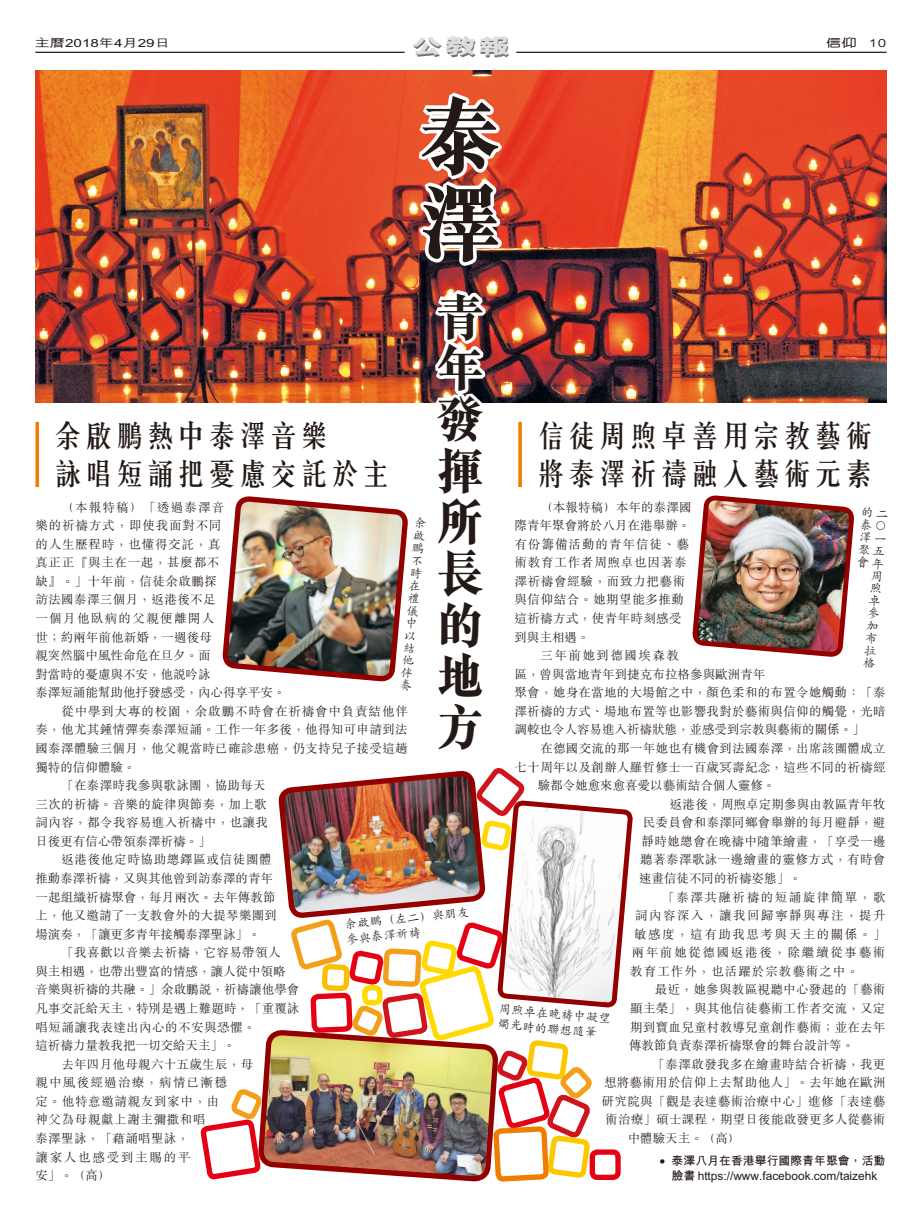
<style>
.page{position:relative;width:922px;height:1216px;background:#fff}
.page>*{position:absolute;margin:0;border:0;box-sizing:border-box;transform-origin:0 0}
.大題_中{font:800 85px/87.1px "M Sung HK";color:#231916;scale:.95 1}
.大題_中-2{font:800 50px/51.2px "M Sung HK";color:#231916;text-align:justify;scale:.95 1}
.大題_中-3{font:500 30px "C Song 3 HK";letter-spacing:.025em;color:#231916}
.t1{font:800 21.25px "M Hei HK";color:#727272;scale:1.5 1}
.齊行內文{font:300 12.5px/18.5px "M Sung HK";letter-spacing:.025em;color:#231916}
.齊行內文-2{font:300 12.5px/18.5px "M Sung HK";letter-spacing:.005em;color:#231916}
.齊行內文-3{font:300 12.5px/18.6px "M Sung HK";letter-spacing:.045em;color:#231916}
.齊行內文-4{font:300 12.5px/18.6px "M Sung HK";letter-spacing:.05em;color:#231916}
.t2{font:500 12.5px/12.5px "M Kai HK";color:#231916;text-align:justify}
.齊行內文-5{font:300 12.5px "M Sung HK";letter-spacing:.12em;color:#231916}
.齊行內文-6{font:300 12.5px "M Sung HK";color:#231916}
.齊行內文-7{font:300 12.5px "M Sung HK";letter-spacing:.125em;color:#231916}
.齊行內文-8{font:300 12.5px "M Sung HK";letter-spacing:.135em;color:#231916}
.齊行內文-9{font:300 12.5px "M Sung HK";letter-spacing:.08em;color:#231916}
.t3{font:700 11.88px "M Hei HK";color:#231916}
.正常{font:500 11.25px "M Hei HK";color:#231916;scale:1.35 1}
.正常-2{font:500 11.25px "M Yuen HK";color:#231916;scale:1.35 1}
</style>
<div class="page">
<hr style="left:35px;top:52px;width:369px;height:1px;background:#231916">
<hr style="left:516px;top:52px;width:370px;height:1px;background:#231916">
<img style="left:35px;top:71px;width:851px;height:331px">
<img style="left:222px;top:496px;width:69px;height:178px">
<img style="left:692px;top:495px;width:162px;height:162px">
<div style="left:589px;top:1149px;width:31px;height:30px;border:5px solid #e60013;border-radius:5px"></div>
<svg style="left:201px;top:1089px;width:54px;height:91px"></svg>
<svg style="left:280px;top:787px;width:11px;height:121px"></svg>
<svg style="left:255px;top:908px;width:36px;height:265px"></svg>
<svg style="left:35px;top:422px;width:4px;height:65px"></svg>
<svg style="left:594px;top:806px;width:39px;height:202px"></svg>
<svg style="left:282px;top:86px;width:224px;height:182px"></svg>
<img style="left:291px;top:284px;width:303px;height:898px">
<p class="正常" style="left:35px;top:35px;width:102px">主曆2018年4月29日</p>
<p class="t1" style="left:412px;top:34px;width:67px">公教報</p>
<p class="正常-2" style="left:826px;top:36px;width:24px">信仰</p>
<p class="正常-2" style="left:869px;top:36px;width:14px">10</p>
<p class="大題_中" style="left:420px;top:90px;width:84px">泰澤</p>
<p class="大題_中-2" style="left:436px;top:289px;width:50px">青年發揮所長的地方</p>
<p class="大題_中-3" style="left:53px;top:413px;width:277px">余啟鵬熱中泰澤音樂</p>
<p class="大題_中-3" style="left:53px;top:450px;width:339px">詠唱短誦把憂慮交託於主</p>
<p class="大題_中-3" style="left:536px;top:413px;width:339px">信徒周煦卓善用宗教藝術</p>
<p class="大題_中-3" style="left:536px;top:450px;width:339px">將泰澤祈禱融入藝術元素</p>
<p class="齊行內文" style="left:35px;top:497px;width:252px;text-indent:26px">（本報特稿）「透過泰澤音<br>樂的祈禱方式，即使我面對不同<br>的人生歷程時，也懂得交託，真<br>真正正『與主在一起，甚麼都不<br>缺』。」十年前，信徒余啟鵬探<br>訪法國泰澤三個月，返港後不足<br>一個月他臥病的父親便離開人<br>世；約兩年前他新婚，一週後母<br>親突然腦中風性命危在旦夕。面<br>對當時的憂慮與不安，他說吟詠<br>泰澤短誦能幫助他抒發感受，內心得享平安。</p>
<p class="齊行內文" style="left:35px;top:701px;width:374px;text-align:justify;text-indent:26px">從中學到大專的校園，余啟鵬不時會在祈禱會中負責結他伴奏，他尤其鍾情彈奏泰澤短誦。工作一年多後，他得知可申請到法國泰澤體驗三個月，他父親當時已確診患癌，仍支持兒子接受這趟獨特的信仰體驗。</p>
<p class="齊行內文" style="left:35px;top:775px;width:234px;text-indent:26px">「在泰澤時我參與歌詠團，協助每天三次的祈禱。音樂的旋律與節奏，加上歌詞內容，都令我容易進入祈禱中，也讓我日後更有信心帶領泰澤祈禱。「</p>
<p class="齊行內文" style="left:35px;top:850px;width:243px;text-indent:26px">返港後他定時協助總鐸區或信徒團體推動泰澤祈禱，又與其他曾到訪泰澤的青年一起組織祈禱聚會，每月兩次。去年傳教節上，他又邀請了一支教會外的大提琴樂團到場演奏，「讓更多青年接觸泰澤聖詠「。</p>
<p class="齊行內文-2" style="left:35px;top:942px;width:265px;text-indent:26px">「我喜歡以音樂去祈禱，它容易帶領人<br>與主相遇，也帶出豐富的情感，讓人從中領略音樂與祈禱的共融。」余啟鵬說，祈禱讓他學會凡事交託給天主，特別是遇上難題時，「重覆詠唱短誦讓我表達出內心的不安與恐懼。<br>這祈禱力量教我把一切交給天主「。</p>
<p class="齊行內文-4" style="left:35px;top:1054px;width:219px;text-indent:26px">去年四月他母親六十五歲生辰，母親中風後經過治療，病情已漸穩<br>定。他特意邀請親友到家中，由<br>神父為母親獻上謝主彌撒和唱<br>泰澤聖詠，「藉誦唱聖詠，<br>讓家人也感受到主賜的平<br>安」。（高(</p>
<p class="齊行內文-3" style="left:514px;top:497px;width:178px;text-indent:26px">（本報特稿）本年的泰澤國際青年聚會將於八月在港舉辦。有份籌備活動的青年信徒、藝術教育工作者周煦卓也因著泰澤祈禱會經驗，而致力把藝術與信仰結合。她期望能多推動這祈禱方式，使青年時刻感受到與主相遇。</p>
<p class="齊行內文" style="left:514px;top:645px;width:372px;text-indent:26px">三年前她到德國埃森教<br>區，曾與當地青年到捷克布拉格參與歐洲青年<br>聚會，她身在當地的大場館之中，顏色柔和的布置令她觸動：「泰澤祈禱的方式、場地布置等也影響我對於藝術與信仰的觸覺，光暗調較也令人容易進入祈禱狀態，並感受到宗教與藝術的關係。「</p>
<p class="齊行內文" style="left:540px;top:738px;width:346px">在德國交流的那一年她也有機會到法國泰澤，出席該團體成立</p>
<p class="齊行內文" style="left:514px;top:757px;width:372px">七十周年以及創辦人羅哲修士一百歲冥壽紀念，這些不同的祈禱經</p>
<p class="齊行內文-6" style="left:537px;top:776px;width:239px">驗都令她愈來愈喜愛以藝術結合個人靈修。</p>
<p class="齊行內文" style="left:639px;top:794px;width:248px;text-align:justify;text-indent:31px">返港後，周煦卓定期參與由教區青年牧民委員會和泰澤同鄉會舉辦的每月避靜，避靜時她總會在晚禱中隨筆繪畫，「享受一邊聽著泰澤歌詠一邊繪畫的靈修方式，有時會速畫信徒不同的祈禱姿態「。</p>
<p class="齊行內文-5" style="left:662px;top:888px;width:224px">「泰澤共融祈禱的短誦旋律簡單，歌</p>
<p class="齊行內文-5" style="left:635px;top:906px;width:252px">詞內容深入，讓我回歸寧靜與專注，提升</p>
<p class="齊行內文-7" style="left:634px;top:925px;width:253px">敏感度，這有助我思考與天主的關係。「</p>
<p class="齊行內文-8" style="left:631px;top:943px;width:255px">兩年前她從德國返港後，除繼續從事藝術</p>
<p class="齊行內文-9" style="left:630px;top:962px;width:230px">教育工作外，也活躍於宗教藝術之中。</p>
<p class="齊行內文" style="left:629px;top:979px;width:258px;text-align:justify;text-indent:26px">最近，她參與教區視聽中心發起的「藝術顯主榮」，與其他信徒藝術工作者交流，又定期到寶血兒童村教導兒童創作藝術；並在去年傳教節負責泰澤祈禱聚會的舞台設計等。</p>
<p class="齊行內文" style="left:652px;top:1054px;width:234px">「泰澤啟發我多在繪畫時結合祈禱，我更</p>
<p class="齊行內文" style="left:604px;top:1072px;width:283px">想將藝術用於信仰上去幫助他人」。去年她在歐洲</p>
<p class="齊行內文" style="left:601px;top:1091px;width:285px">研究院與「觀是表達藝術治療中心」進修「表達藝</p>
<p class="齊行內文" style="left:605px;top:1109px;width:281px">術治療」碩士課程，期望日後能啟發更多人從藝術</p>
<p class="齊行內文" style="left:627px;top:1128px;width:114px">中體驗天主。（高(</p>
<p class="t2" style="left:861px;top:505px;width:8px;rotate:5deg">的泰澤聚會</p>
<p class="t2" style="left:414px;top:516px;width:8px;rotate:5deg">余啟鵬不時在禮儀中以結他伴奏</p>
<p class="t2" style="left:873px;top:543px;width:8px;rotate:5deg">五年周煦卓參加布拉格</p>
<p class="t2" style="left:344px;top:916px;width:127px;line-height:14.8px;rotate:-6deg">余啟鵬（左二）與朋友參與泰澤祈禱</p>
<p class="t2" style="left:499px;top:1000px;width:114px;line-height:15px;rotate:5deg">周煦卓在晚禱中凝望燭光時的聯想隨筆</p>
<p class="t3" style="left:671px;top:1151px;width:215px">泰澤八月在香港舉行國際青年聚會，活動</p>
<p class="t3" style="left:656px;top:1152px;width:13px">•</p>
<p class="t3" style="left:671px;top:1166px;width:207px">臉書 https://www.facebook.com/taizehk</p>
</div>
